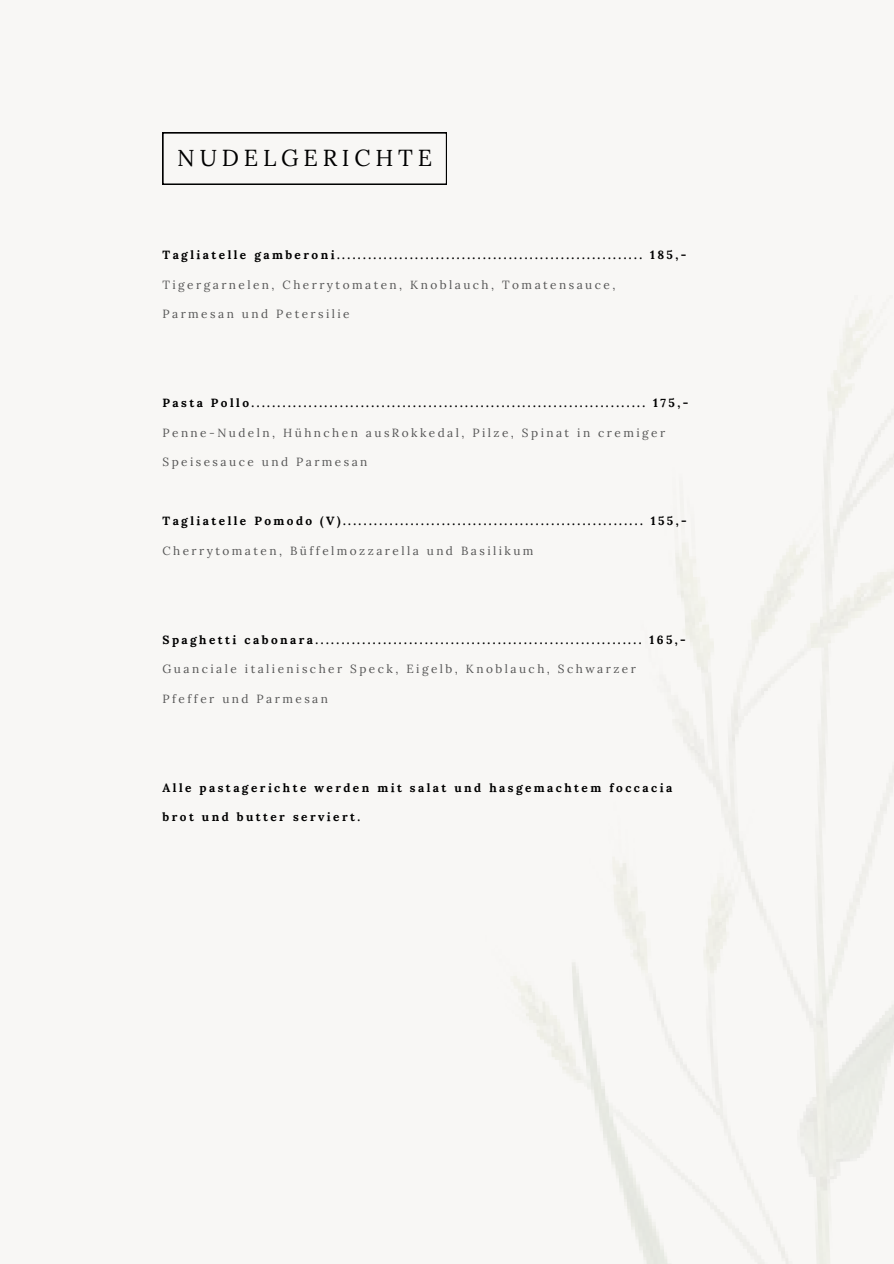
<style>
.page{position:relative;width:894px;height:1264px;background:#fff}
.page>*{position:absolute;margin:0;border:0;box-sizing:border-box;transform-origin:0 0}
.t1{font:23.1px "Lora";letter-spacing:.205em;color:#000}
.t2{font:700 11.85px "Lora";letter-spacing:.205em;color:#000}
.t3{font:11.85px "Lora";letter-spacing:.205em;color:#545454}
</style>
<div class="page">
<div style="left:0;top:0;width:893px;height:1263px;background:#f8f7f5"></div>
<svg style="left:162px;top:132px;width:285px;height:52px"></svg>
<h1 class="t1" style="left:177px;top:143px;width:256px">NUDELGERICHTE</h1>
<p class="t2" style="left:162px;top:247px;width:525px">Tagliatelle gamberoni........................................................... 185,-</p>
<p class="t3" style="left:162px;top:277px;width:454px">Tigergarnelen, Cherrytomaten, Knoblauch, Tomatensauce,</p>
<p class="t3" style="left:162px;top:306px;width:189px">Parmesan und Petersilie</p>
<p class="t2" style="left:162px;top:395px;width:527px">Pasta Pollo............................................................................ 175,-</p>
<p class="t3" style="left:162px;top:424px;width:504px">Penne-Nudeln, Hühnchen ausRokkedal, Pilze, Spinat in cremiger</p>
<p class="t3" style="left:162px;top:454px;width:206px">Speisesauce und Parmesan</p>
<p class="t2" style="left:162px;top:513px;width:525px">Tagliatelle Pomodo (V).......................................................... 155,-</p>
<p class="t3" style="left:162px;top:543px;width:372px">Cherrytomaten, Büffelmozzarella und Basilikum</p>
<p class="t2" style="left:162px;top:632px;width:524px">Spaghetti cabonara............................................................... 165,-</p>
<p class="t3" style="left:162px;top:661px;width:475px">Guanciale italienischer Speck, Eigelb, Knoblauch, Schwarzer</p>
<p class="t3" style="left:162px;top:691px;width:167px">Pfeffer und Parmesan</p>
<h2 class="t2" style="left:162px;top:779px;width:511px">Alle pastagerichte werden mit salat und hasgemachtem foccacia</h2>
<h2 class="t2" style="left:162px;top:809px;width:199px">brot und butter serviert.</h2>
</div>
